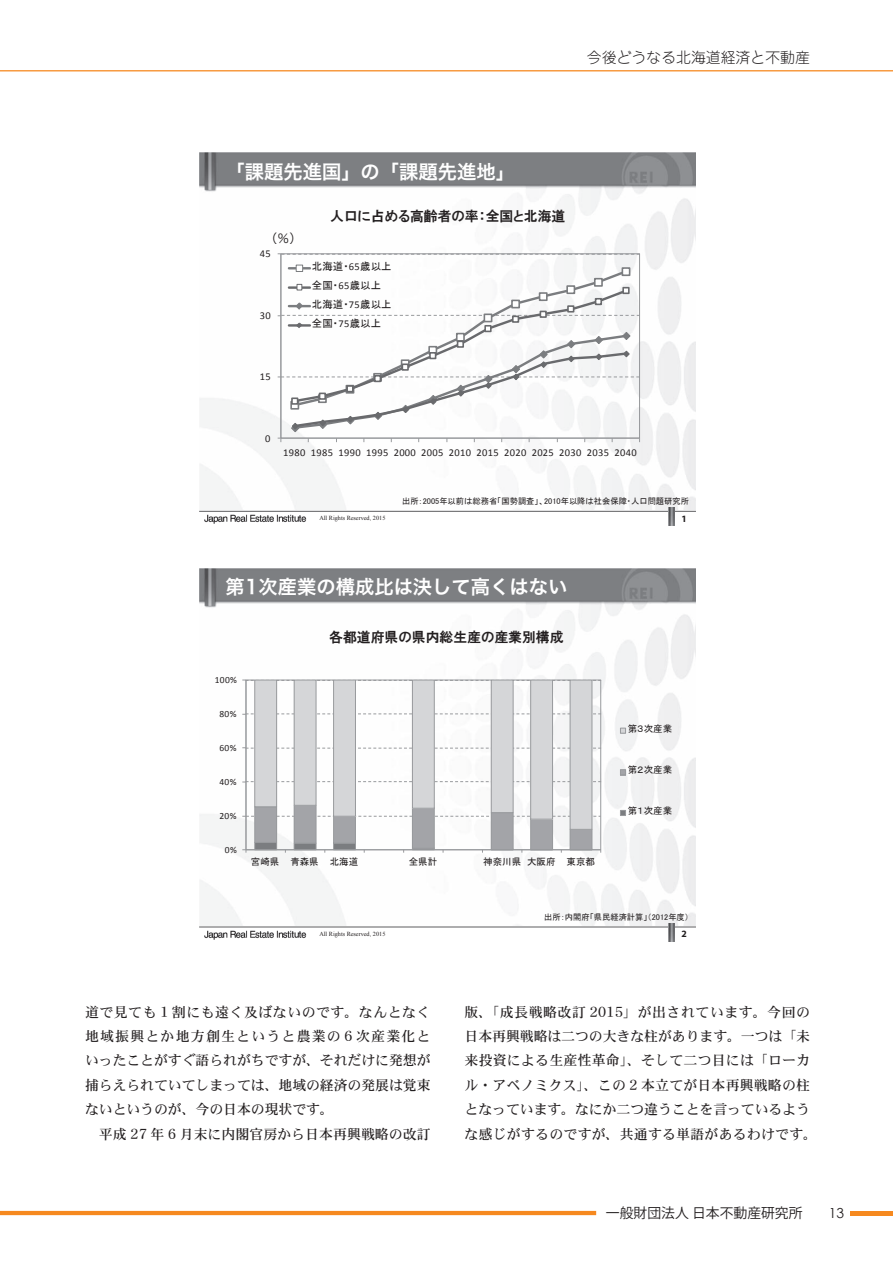
<style>
.page{position:relative;width:893px;height:1263px;background:#fff}
.page>*{position:absolute;margin:0;border:0;box-sizing:border-box;transform-origin:0 0}
.t1{font:19.35px "Hira Kaku Pro W6";color:#fff}
.t2{font:300 14.85px "Jun 101 Pro";color:#231f20}
.t3{font:13.8px/24.5px "DFHS Mincho W5 WINP RKSJ H";letter-spacing:.01em;color:#231f20}
.t4{font:13.8px "HGP Gothic E";color:#231f20}
.t5{font:13.8px "Koz Go Pro";color:#231f20}
.t6{font:13.8px "Century Gothic";color:#231f20}
.t7{font:12.45px "Hira Kaku Pro W3";color:#231f20}
.t8{font:10.5px "Calibri";letter-spacing:.03em;color:#231f20}
.t9{font:10.5px/18.9px "MS P Gothic";color:#231f20}
.t10{font:700 9.75px "Myriad Pro";color:#231f20}
.t11{font:9.45px "MS P Gothic";color:#231f20}
.t12{font:9.45px "Calibri";letter-spacing:.03em;color:#231f20}
.t13{font:8.25px "MS P Gothic";color:#231f20}
.t14{font:6.15px "Times New Roman";color:#231f20}
.s1{font-family:"Calibri"}
</style>
<div class="page">
<hr style="left:850px;top:1211px;width:43px;height:4px;background:#f6891f">
<hr style="left:0;top:1211px;width:596px;height:4px;background:#f6891f">
<hr style="left:0;top:70px;width:893px;height:1px;background:#f6891f">
<img style="left:199px;top:153px;width:497px;height:358px">
<img style="left:204px;top:512px;width:471px;height:13px">
<hr style="left:199px;top:511px;width:497px;height:1px;background:#5c5c5f">
<img style="left:668px;top:507px;width:6px;height:18px">
<hr style="left:280px;top:254px;width:1px;height:184px;background:#989a9d">
<svg style="left:278px;top:253px;width:362px;height:2px"></svg>
<svg style="left:292px;top:268px;width:337px;height:16px"></svg>
<div style="left:595px;top:279px;width:7px;height:7px;background:#fff"></div>
<div style="left:594px;top:278px;width:9px;height:9px;border:2px solid #7b7d80"></div>
<div style="left:622px;top:268px;width:8px;height:7px;background:#fff"></div>
<div style="left:622px;top:267px;width:8px;height:9px;border:2px solid #7b7d80"></div>
<hr style="left:289px;top:267px;width:21px;height:2px;background:#7b7d80">
<div style="left:296px;top:265px;width:7px;height:6px;background:#fff"></div>
<div style="left:296px;top:265px;width:7px;height:7px;border:1px solid #7b7d80"></div>
<svg style="left:278px;top:284px;width:362px;height:158px"></svg>
<img style="left:199px;top:568px;width:497px;height:358px">
<img style="left:199px;top:927px;width:497px;height:14px">
<hr style="left:199px;top:926px;width:497px;height:1px;background:#5c5c5f">
<img style="left:668px;top:923px;width:6px;height:18px">
<div style="left:255px;top:842px;width:22px;height:8px;background:#7b7d80"></div>
<div style="left:254px;top:842px;width:23px;height:8px;border:1px solid #989a9d"></div>
<div style="left:294px;top:843px;width:22px;height:7px;background:#7b7d80"></div>
<div style="left:294px;top:843px;width:22px;height:7px;border:1px solid #989a9d"></div>
<div style="left:334px;top:843px;width:21px;height:7px;background:#7b7d80"></div>
<div style="left:333px;top:843px;width:23px;height:7px;border:1px solid #989a9d"></div>
<div style="left:255px;top:807px;width:22px;height:35px;background:#a3a4a8"></div>
<div style="left:254px;top:806px;width:23px;height:37px;border:1px solid #989a9d"></div>
<div style="left:294px;top:805px;width:22px;height:38px;background:#a3a4a8"></div>
<div style="left:334px;top:816px;width:21px;height:27px;background:#a3a4a8"></div>
<div style="left:333px;top:816px;width:23px;height:27px;border:1px solid #989a9d"></div>
<div style="left:412px;top:808px;width:22px;height:40px;background:#a3a4a8"></div>
<div style="left:412px;top:808px;width:23px;height:41px;border:1px solid #989a9d"></div>
<div style="left:491px;top:813px;width:22px;height:37px;background:#a3a4a8"></div>
<div style="left:531px;top:819px;width:22px;height:31px;background:#a3a4a8"></div>
<div style="left:530px;top:819px;width:23px;height:31px;border:1px solid #989a9d"></div>
<div style="left:570px;top:829px;width:22px;height:21px;background:#a3a4a8"></div>
<div style="left:255px;top:680px;width:22px;height:127px;background:#d5d6d8"></div>
<div style="left:254px;top:680px;width:23px;height:127px;border:1px solid #989a9d"></div>
<div style="left:294px;top:680px;width:22px;height:125px;background:#d5d6d8"></div>
<div style="left:294px;top:680px;width:22px;height:126px;border:1px solid #989a9d"></div>
<div style="left:334px;top:680px;width:21px;height:136px;background:#d5d6d8"></div>
<div style="left:333px;top:680px;width:23px;height:137px;border:1px solid #989a9d"></div>
<div style="left:412px;top:680px;width:22px;height:128px;background:#d5d6d8"></div>
<div style="left:412px;top:680px;width:23px;height:128px;border:1px solid #989a9d"></div>
<div style="left:491px;top:680px;width:22px;height:133px;background:#d5d6d8"></div>
<div style="left:491px;top:680px;width:22px;height:133px;border:1px solid #989a9d"></div>
<div style="left:531px;top:680px;width:22px;height:139px;background:#d5d6d8"></div>
<div style="left:530px;top:680px;width:23px;height:139px;border:1px solid #989a9d"></div>
<div style="left:570px;top:680px;width:22px;height:149px;background:#d5d6d8"></div>
<div style="left:570px;top:680px;width:22px;height:150px;border:1px solid #989a9d"></div>
<hr style="left:246px;top:680px;width:1px;height:170px;background:#989a9d">
<svg style="left:242px;top:816px;width:359px;height:1px"></svg>
<svg style="left:242px;top:781px;width:359px;height:2px"></svg>
<svg style="left:242px;top:747px;width:359px;height:2px"></svg>
<svg style="left:242px;top:713px;width:359px;height:2px"></svg>
<svg style="left:242px;top:680px;width:359px;height:1px"></svg>
<hr style="left:246px;top:849px;width:355px;height:1px;background:#989a9d">
<svg style="left:242px;top:849px;width:5px;height:4px"></svg>
<svg style="left:620px;top:728px;width:6px;height:6px"></svg>
<svg style="left:620px;top:769px;width:6px;height:6px"></svg>
<svg style="left:620px;top:810px;width:6px;height:6px"></svg>
<p class="t2" style="left:587px;top:46px;width:225px">今後どうなる北海道経済と不動産</p>
<h1 class="t1" style="left:226px;top:154px;width:291px">「課題先進国」の「課題先進地」</h1>
<p class="t7" style="left:265px;top:228px;width:39px">（％）</p>
<p class="t8" style="left:260px;top:247px;width:12px">45</p>
<p class="t8" style="left:260px;top:309px;width:12px">30</p>
<p class="t8" style="left:260px;top:370px;width:12px">15</p>
<p class="t4" style="left:330px;top:209px;width:237px">人口に占める高齢者の率：全国と北海道</p>
<p class="t9" style="left:312px;top:257px;width:81px">北海道・<span class="s1">65</span>歳以上全国・<span class="s1">65</span>歳以上北海道・<span class="s1">75</span>歳以上全国・<span class="s1">75</span>歳以上</p>
<p class="t8" style="left:265px;top:432px;width:7px">0</p>
<p class="t8" style="left:283px;top:446px;width:355px">1980 1985 1990 1995 2000 2005 2010 2015 2020 2025 2030 2035 2040</p>
<p class="t14" style="left:319px;top:514px;width:67px">All Rights Reserved, 2015</p>
<p class="t13" style="left:402px;top:497px;width:288px">出所：2005年以前は総務省「国勢調査」、2010年以降は社会保障・人口問題研究所</p>
<p class="t10" style="left:682px;top:512px;width:7px">1</p>
<h1 class="t1" style="left:226px;top:570px;width:343px">第1次産業の構成比は決して高くはない</h1>
<p class="t12" style="left:215px;top:674px;width:24px">100%</p>
<p class="t12" style="left:220px;top:708px;width:18px">80%</p>
<p class="t12" style="left:220px;top:742px;width:18px">60%</p>
<p class="t12" style="left:220px;top:776px;width:18px">40%</p>
<p class="t12" style="left:220px;top:810px;width:18px">20%</p>
<p class="t12" style="left:225px;top:844px;width:13px">0%</p>
<p class="t4" style="left:329px;top:630px;width:236px">各都道府県の県内総生産の産業別構成</p>
<p class="t11" style="left:251px;top:857px;width:109px">宮崎県 青森県 北海道</p>
<p class="t11" style="left:409px;top:857px;width:30px">全県計</p>
<p class="t11" style="left:483px;top:857px;width:113px">神奈川県 大阪府 東京都</p>
<p class="t11" style="left:628px;top:724px;width:46px">第３次産業</p>
<p class="t11" style="left:628px;top:765px;width:46px">第２次産業</p>
<p class="t11" style="left:628px;top:806px;width:46px">第１次産業</p>
<p class="t14" style="left:319px;top:930px;width:67px">All Rights Reserved, 2015</p>
<p class="t13" style="left:544px;top:912px;width:146px">出所：内閣府「県民経済計算」（2012年度）</p>
<p class="t10" style="left:682px;top:927px;width:7px">2</p>
<p class="t3" style="left:85px;top:999px;width:347px">道で見ても 1 割にも遠く及ばないのです。なんとなく地域振興とか地方創生というと農業の 6 次産業化といったことがすぐ語られがちですが、それだけに発想が捕らえられていてしまっては、地域の経済の発展は覚束ないというのが、今の日本の現状です。<br>　平成 27 年 6 月末に内閣官房から日本再興戦略の改訂</p>
<p class="t3" style="left:465px;top:999px;width:354px">版、「成長戦略改訂 2015」が出されています。今回の日本再興戦略は二つの大きな柱があります。一つは「未来投資による生産性革命」、そして二つ目には「ローカル・アベノミクス」、この 2 本立てが日本再興戦略の柱となっています。なにか二つ違うことを言っているような感じがするのですが、共通する単語があるわけです。</p>
<p class="t5" style="left:606px;top:1204px;width:198px">一般財団法人 日本不動産研究所</p>
<p class="t6" style="left:829px;top:1203px;width:17px">13</p>
</div>
